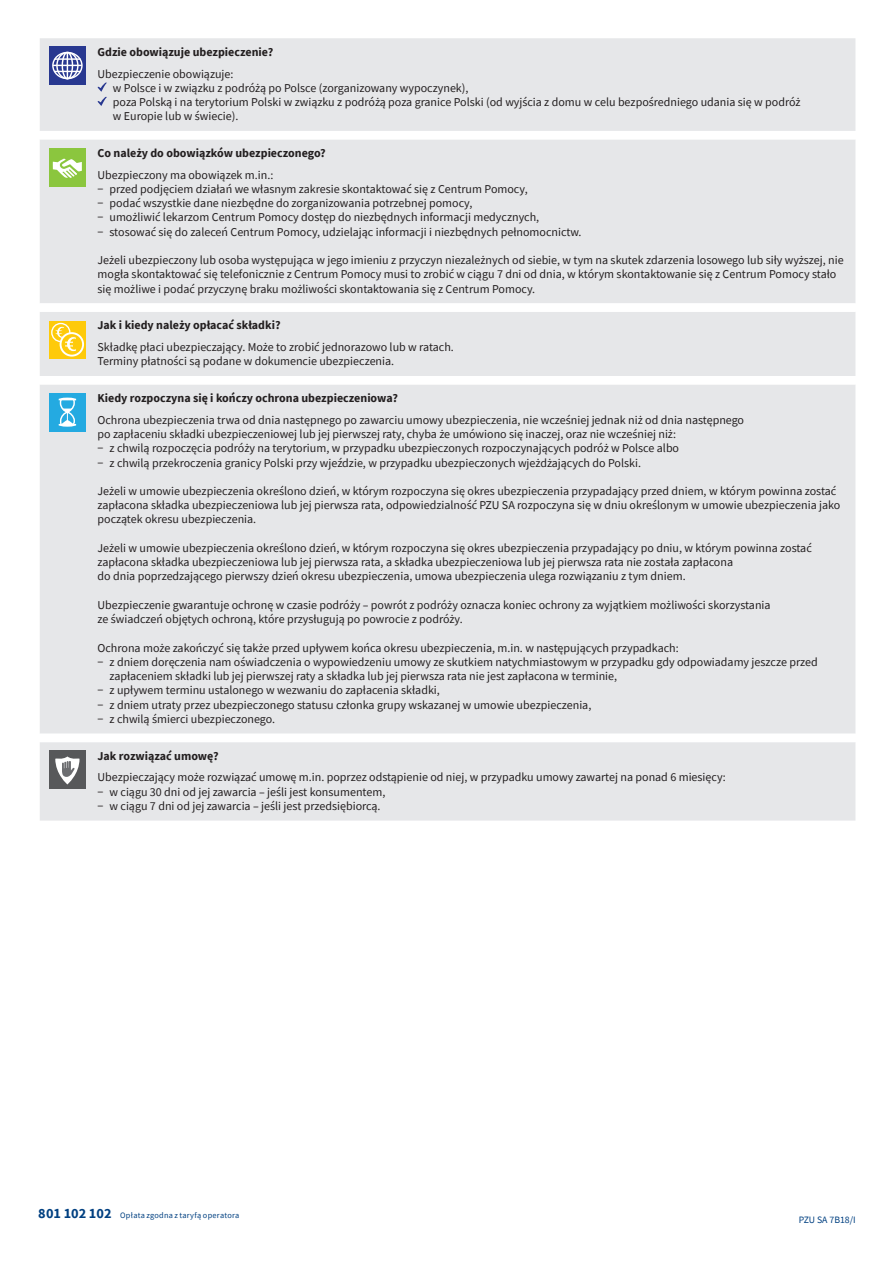
<style>
.page{position:relative;width:893px;height:1263px;background:#fff}
.page>*{position:absolute;margin:0;border:0;box-sizing:border-box;transform-origin:0 0}
.t1{font:12px/14.2px "Source Sans Pro";color:#231f20}
.t2{font:700 12px "Source Sans Pro";color:#231f20}
.t3{font:9.75px "Source Sans Pro";color:#014081}
.t4{font:8.25px "Source Sans Pro";letter-spacing:.03em;color:#014081}
.s1{font-weight:700;font-size:14.25px}
</style>
<div class="page">
<div style="left:40px;top:38px;width:815px;height:782px;background:#e6e7e9"></div>
<div style="left:40px;top:131px;width:815px;height:611px;background:#e6e7e9"></div>
<div style="left:49px;top:47px;width:37px;height:38px;background:#283890"></div>
<div style="left:52px;top:52px;width:31px;height:27px;border:1px solid #fff;border-radius:50%"></div>
<div style="left:56px;top:52px;width:23px;height:27px;border:1px solid #fff;border-radius:50%"></div>
<div style="left:62px;top:52px;width:11px;height:27px;border:1px solid #fff;border-radius:50%"></div>
<svg style="left:53px;top:53px;width:29px;height:26px"></svg>
<svg style="left:98px;top:82px;width:9px;height:24px"></svg>
<div style="left:49px;top:148px;width:37px;height:38px;background:#8bc63e"></div>
<svg style="left:53px;top:158px;width:29px;height:20px"></svg>
<div style="left:49px;top:321px;width:37px;height:38px;background:#feca0a"></div>
<svg style="left:52px;top:323px;width:18px;height:18px"></svg>
<div style="left:51px;top:323px;width:19px;height:19px;border:1px solid #fff;border-radius:50%"></div>
<svg style="left:61px;top:333px;width:22px;height:23px"></svg>
<div style="left:60px;top:332px;width:24px;height:25px;border:2px solid #fff;border-radius:50%"></div>
<svg style="left:55px;top:326px;width:22px;height:26px"></svg>
<div style="left:49px;top:393px;width:37px;height:38px;background:#24aae1"></div>
<svg style="left:59px;top:398px;width:17px;height:29px"></svg>
<div style="left:49px;top:751px;width:37px;height:38px;background:#57585a"></div>
<svg style="left:55px;top:756px;width:25px;height:28px"></svg>
<p class="t2" style="left:98px;top:44px;width:177px">Gdzie obowiązuje ubezpieczenie?</p>
<p class="t1" style="left:113px;top:66px;width:689px;text-indent:-15px">Ubezpieczenie obowiązuje:<br>w Polsce i w związku z podróżą po Polsce (zorganizowany wypoczynek),<br>poza Polską i na terytorium Polski w związku z podróżą poza granice Polski (od wyjścia z domu w celu bezpośredniego udania się w podróż w Europie lub w świecie).</p>
<p class="t2" style="left:98px;top:145px;width:230px">Co należy do obowiązków ubezpieczonego?</p>
<p class="t1" style="left:98px;top:167px;width:486px">Ubezpieczony ma obowiązek m.in.:<br>− przed podjęciem działań we własnym zakresie skontaktować się z Centrum Pomocy,<br>− podać wszystkie dane niezbędne do zorganizowania potrzebnej pomocy,<br>− umożliwić lekarzom Centrum Pomocy dostęp do niezbędnych informacji medycznych,<br>− stosować się do zaleceń Centrum Pomocy, udzielając informacji i niezbędnych pełnomocnictw.</p>
<p class="t1" style="left:98px;top:253px;width:748px">Jeżeli ubezpieczony lub osoba występująca w jego imieniu z przyczyn niezależnych od siebie, w tym na skutek zdarzenia losowego lub siły wyższej, nie mogła skontaktować się telefonicznie z Centrum Pomocy musi to zrobić w ciągu 7 dni od dnia, w którym skontaktowanie się z Centrum Pomocy stało się możliwe i podać przyczynę braku możliwości skontaktowania się z Centrum Pomocy.</p>
<p class="t2" style="left:98px;top:317px;width:185px">Jak i kiedy należy opłacać składki?</p>
<p class="t1" style="left:98px;top:340px;width:358px">Składkę płaci ubezpieczający. Może to zrobić jednorazowo lub w ratach.<br>Terminy płatności są podane w dokumencie ubezpieczenia.</p>
<p class="t2" style="left:98px;top:390px;width:302px">Kiedy rozpoczyna się i kończy ochrona ubezpieczeniowa?</p>
<p class="t1" style="left:98px;top:413px;width:648px">Ochrona ubezpieczenia trwa od dnia następnego po zawarciu umowy ubezpieczenia, nie wcześniej jednak niż od dnia następnego po zapłaceniu składki ubezpieczeniowej lub jej pierwszej raty, chyba że umówiono się inaczej, oraz nie wcześniej niż:<br>− z chwilą rozpoczęcia podróży na terytorium, w przypadku ubezpieczonych rozpoczynających podróż w Polsce albo<br>− z chwilą przekroczenia granicy Polski przy wjeździe, w przypadku ubezpieczonych wjeżdżających do Polski.</p>
<p class="t1" style="left:98px;top:484px;width:744px">Jeżeli w umowie ubezpieczenia określono dzień, w którym rozpoczyna się okres ubezpieczenia przypadający przed dniem, w którym powinna zostać zapłacona składka ubezpieczeniowa lub jej pierwsza rata, odpowiedzialność PZU SA rozpoczyna się w dniu określonym w umowie ubezpieczenia jako początek okresu ubezpieczenia.</p>
<p class="t1" style="left:98px;top:541px;width:716px">Jeżeli w umowie ubezpieczenia określono dzień, w którym rozpoczyna się okres ubezpieczenia przypadający po dniu, w którym powinna zostać zapłacona składka ubezpieczeniowa lub jej pierwsza rata, a składka ubezpieczeniowa lub jej pierwsza rata nie została zapłacona<br>do dnia poprzedzającego pierwszy dzień okresu ubezpieczenia, umowa ubezpieczenia ulega rozwiązaniu z tym dniem.</p>
<p class="t1" style="left:98px;top:598px;width:674px">Ubezpieczenie gwarantuje ochronę w czasie podróży – powrót z podróży oznacza koniec ochrony za wyjątkiem możliwości skorzystania ze świadczeń objętych ochroną, które przysługują po powrocie z podróży.</p>
<p class="t1" style="left:98px;top:640px;width:583px">Ochrona może zakończyć się także przed upływem końca okresu ubezpieczenia, m.in. w następujących przypadkach:</p>
<p class="t1" style="left:98px;top:655px;width:722px">− z dniem doręczenia nam oświadczenia o wypowiedzeniu umowy ze skutkiem natychmiastowym w przypadku gdy odpowiadamy jeszcze przed</p>
<p class="t1" style="left:110px;top:669px;width:509px">zapłaceniem składki lub jej pierwszej raty a składka lub jej pierwsza rata nie jest zapłacona w terminie,</p>
<p class="t1" style="left:98px;top:683px;width:344px">− z upływem terminu ustalonego w wezwaniu do zapłacenia składki,</p>
<p class="t1" style="left:98px;top:697px;width:495px">− z dniem utraty przez ubezpieczonego statusu członka grupy wskazanej w umowie ubezpieczenia,</p>
<p class="t1" style="left:98px;top:712px;width:179px">− z chwilą śmierci ubezpieczonego.</p>
<p class="t2" style="left:98px;top:747px;width:123px">Jak rozwiązać umowę?</p>
<p class="t1" style="left:98px;top:770px;width:630px">Ubezpieczający może rozwiązać umowę m.in. poprzez odstąpienie od niej, w przypadku umowy zawartej na ponad 6 miesięcy: − w ciągu 30 dni od jej zawarcia – jeśli jest konsumentem,<br>− w ciągu 7 dni od jej zawarcia – jeśli jest przedsiębiorcą.</p>
<p class="t4" style="left:38px;top:1209px;width:203px"><span class="s1">801 102 102</span> Opłata zgodna z taryfą operatora</p>
<p class="t3" style="left:799px;top:1213px;width:58px">PZU SA 7B18/I</p>
</div>
